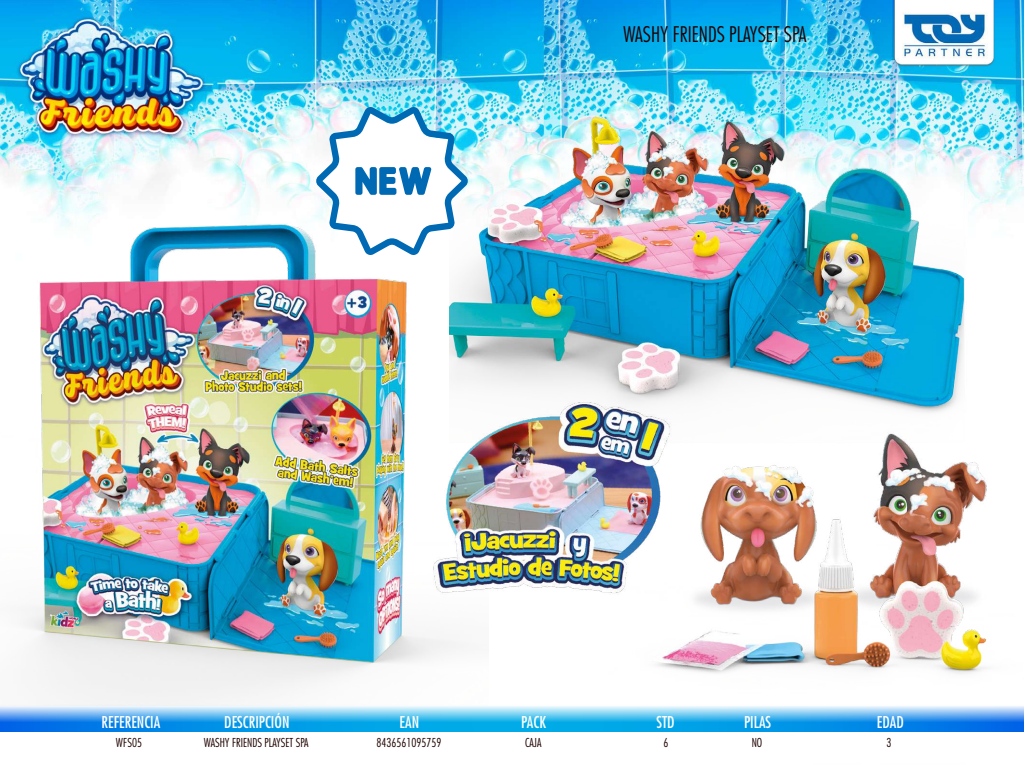
<style>
.page{position:relative;width:1024px;height:768px;background:#fff}
.page>*{position:absolute;margin:0;border:0;box-sizing:border-box;transform-origin:0 0}
.t1{font:300 condensed 21px "Futura";color:#1f0000}
.t2{font:condensed 15.9px "Futura";color:#fff}
.t3{font:300 condensed 12px "Futura";color:#1f0000}
</style>
<div class="page">
<img style="left:0;top:0;width:1024px;height:207px">
<svg style="left:0;top:705px;width:608px;height:27px;background:#53b7ee"></svg>
<img style="left:888px;top:0;width:115px;height:143px">
<img style="left:0;top:205px;width:464px;height:500px">
<img style="left:608px;top:467px;width:416px;height:265px">
<img style="left:449px;top:80px;width:529px;height:398px">
<img style="left:392px;top:377px;width:303px;height:232px">
<svg style="left:316px;top:107px;width:152px;height:148px"></svg>
<h1 class="t1" style="left:623px;top:22px;width:185px">WASHY FRIENDS PLAYSET SPA</h1>
<h2 class="t2" style="left:102px;top:712px;width:60px">REFERENCIA</h2>
<h2 class="t2" style="left:224px;top:712px;width:67px">DESCRIPCIÓN</h2>
<h2 class="t2" style="left:400px;top:712px;width:21px">EAN</h2>
<h2 class="t2" style="left:521px;top:712px;width:26px">PACK</h2>
<h2 class="t2" style="left:657px;top:712px;width:20px">STD</h2>
<h2 class="t2" style="left:744px;top:712px;width:29px">PILAS</h2>
<h2 class="t2" style="left:877px;top:712px;width:28px">EDAD</h2>
<p class="t3" style="left:116px;top:735px;width:28px">WFS05</p>
<p class="t3" style="left:204px;top:735px;width:106px">WASHY FRIENDS PLAYSET SPA</p>
<p class="t3" style="left:377px;top:735px;width:66px">8436561095759</p>
<p class="t3" style="left:525px;top:735px;width:18px">CAJA</p>
<p class="t3" style="left:664px;top:735px;width:6px">6</p>
<p class="t3" style="left:752px;top:735px;width:12px">NO</p>
<p class="t3" style="left:887px;top:735px;width:6px">3</p>
</div>
